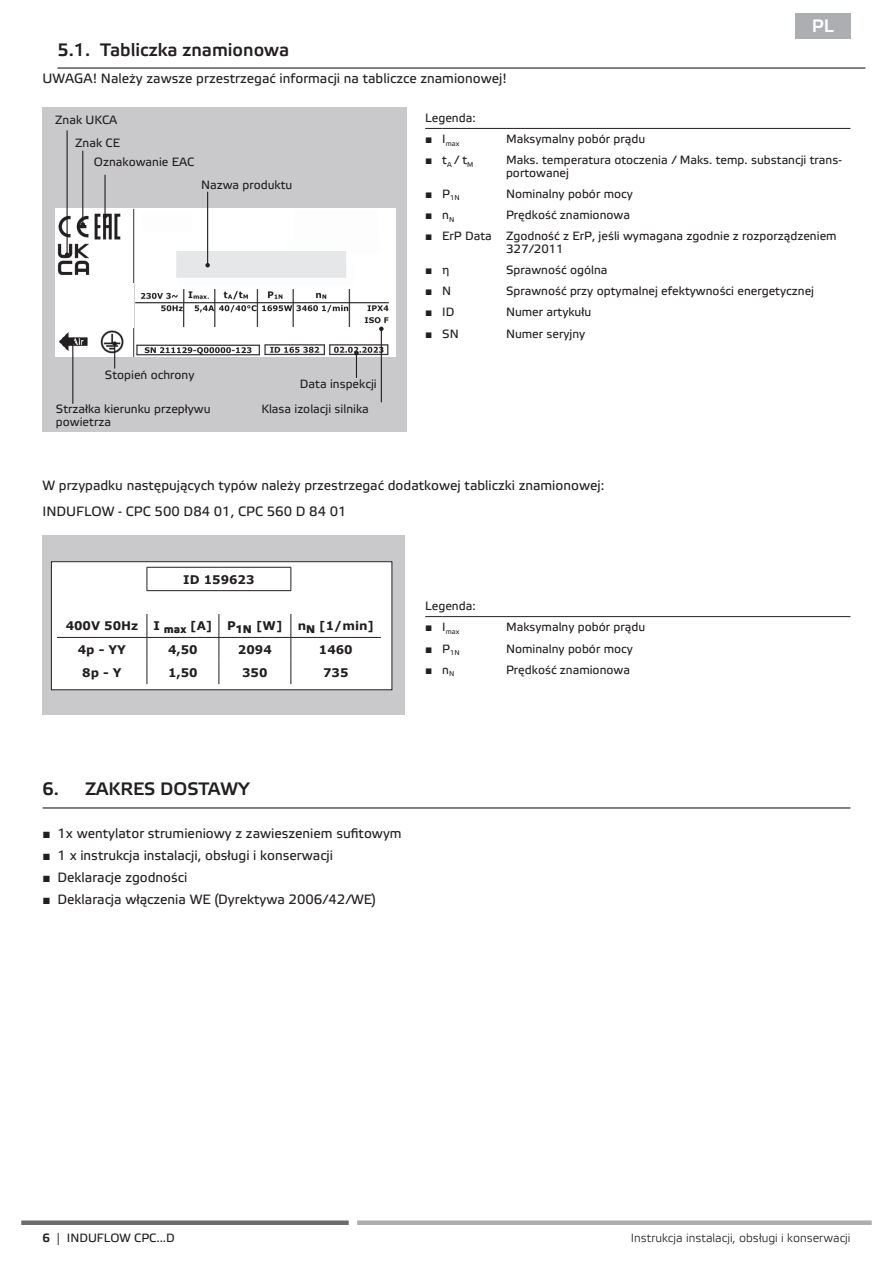
<style>
.page{position:relative;width:893px;height:1263px;background:#fff}
.page>*{position:absolute;margin:0;border:0;box-sizing:border-box;transform-origin:0 0}
.t1{font:500 18px "Etelka";color:#231f20}
.t2{font:500 18px "Etelka";color:#fff}
.t3{font:13.5px "Etelka Text";color:#231f20}
.t4{font:12px/12.8px "Etelka Text";color:#231f20}
.t5{font:300 12px "Etelka";color:#231f20}
.t6{font:12px "Arial";color:#231f20}
.t7{font:700 11.85px "Verdana";color:#231f20}
.t8{font:7.05px "Etelka Text";color:#231f20}
.s1{font-family:"Arial"}
.s2{font-family:"Etelka Text"}
.s3{font-family:"Etelka";font-weight:500}
.s4{font-family:"Etelka";font-weight:300}
</style>
<div class="page">
<div style="left:357px;top:1220px;width:515px;height:5px;background:#adaeb1"></div>
<div style="left:21px;top:1220px;width:328px;height:5px;background:#6c6c70"></div>
<div style="left:43px;top:107px;width:363px;height:325px;background:#c9c9cb"></div>
<div style="left:43px;top:536px;width:362px;height:179px;background:#c9c9cb"></div>
<img style="left:55px;top:208px;width:340px;height:149px">
<hr style="left:104px;top:175px;width:2px;height:41px;background:#231f20">
<svg style="left:103px;top:214px;width:4px;height:5px"></svg>
<hr style="left:82px;top:151px;width:1px;height:74px;background:#231f20">
<svg style="left:81px;top:222px;width:4px;height:5px"></svg>
<hr style="left:67px;top:130px;width:1px;height:125px;background:#231f20">
<svg style="left:65px;top:252px;width:4px;height:5px"></svg>
<hr style="left:72px;top:342px;width:1px;height:62px;background:#231f20">
<svg style="left:71px;top:340px;width:4px;height:5px"></svg>
<svg style="left:354px;top:351px;width:5px;height:27px"></svg>
<hr style="left:381px;top:329px;width:1px;height:73px;background:#231f20">
<svg style="left:379px;top:327px;width:5px;height:4px"></svg>
<hr style="left:207px;top:192px;width:1px;height:73px;background:#231f20">
<svg style="left:205px;top:263px;width:5px;height:4px"></svg>
<svg style="left:112px;top:341px;width:5px;height:28px"></svg>
<div style="left:56px;top:284px;width:77px;height:44px;background:#fff"></div>
<div style="left:51px;top:562px;width:341px;height:128px;background:#fff"></div>
<hr style="left:147px;top:567px;width:72px;height:1px;background:#231f20">
<svg style="left:147px;top:568px;width:1px;height:22px"></svg>
<hr style="left:219px;top:567px;width:72px;height:1px;background:#231f20">
<svg style="left:290px;top:568px;width:1px;height:22px"></svg>
<hr style="left:147px;top:590px;width:72px;height:1px;background:#231f20">
<hr style="left:219px;top:590px;width:72px;height:1px;background:#231f20">
<svg style="left:147px;top:614px;width:1px;height:70px"></svg>
<svg style="left:218px;top:614px;width:1px;height:70px"></svg>
<svg style="left:290px;top:614px;width:1px;height:70px"></svg>
<hr style="left:57px;top:637px;width:90px;height:1px;background:#231f20">
<hr style="left:147px;top:637px;width:72px;height:1px;background:#231f20">
<hr style="left:219px;top:637px;width:72px;height:1px;background:#231f20">
<hr style="left:291px;top:637px;width:90px;height:1px;background:#231f20">
<div style="left:51px;top:561px;width:341px;height:129px;border:1px solid #231f20"></div>
<div style="left:795px;top:13px;width:55px;height:25px;background:#adaeb1"></div>
<hr style="left:58px;top:67px;width:807px;height:2px;background:#231f20">
<hr style="left:43px;top:807px;width:807px;height:1px;background:#231f20">
<svg style="left:425px;top:128px;width:17px;height:1px"></svg>
<hr style="left:442px;top:128px;width:64px;height:1px;background:#231f20">
<hr style="left:506px;top:128px;width:344px;height:1px;background:#231f20">
<svg style="left:425px;top:616px;width:17px;height:1px"></svg>
<hr style="left:442px;top:616px;width:64px;height:1px;background:#231f20">
<hr style="left:506px;top:616px;width:344px;height:1px;background:#231f20">
<h1 class="t1" style="left:58px;top:39px;width:233px">5.1. Tabliczka znamionowa</h1>
<p class="t3" style="left:43px;top:71px;width:466px">UWAGA! Należy zawsze przestrzegać informacji na tabliczce znamionowej!</p>
<h1 class="t2" style="left:812px;top:16px;width:24px">PL</h1>
<p class="t4" style="left:55px;top:114px;width:64px">Znak UKCA</p>
<p class="t4" style="left:75px;top:137px;width:46px">Znak CE</p>
<p class="t4" style="left:94px;top:156px;width:102px">Oznakowanie EAC</p>
<p class="t4" style="left:201px;top:179px;width:93px">Nazwa produktu</p>
<p class="t4" style="left:105px;top:369px;width:91px">Stopień ochrony</p>
<p class="t4" style="left:300px;top:378px;width:78px">Data inspekcji</p>
<p class="t4" style="left:56px;top:403px;width:156px">Strzałka kierunku przepływu powietrza</p>
<p class="t4" style="left:261px;top:403px;width:109px">Klasa izolacji silnika</p>
<p class="t4" style="left:425px;top:112px;width:52px">Legenda:</p>
<p class="t8" style="left:425px;top:139px;width:36px"><sup>■</sup> <sup>I</sup>max</p>
<p class="t4" style="left:506px;top:133px;width:141px">Maksymalny pobór prądu</p>
<p class="t4" style="left:425px;top:154px;width:50px"><span class="s1">■</span> t<sub>A</sub> / t<sub>M</sub></p>
<p class="t4" style="left:506px;top:154px;width:337px">Maks. temperatura otoczenia / Maks. temp. substancji trans&shy;portowanej</p>
<p class="t8" style="left:425px;top:194px;width:36px"><sup>■</sup> <sup>P</sup>1N</p>
<p class="t4" style="left:506px;top:188px;width:128px">Nominalny pobór mocy</p>
<p class="t6" style="left:425px;top:207px;width:31px">■ <span class="s2">n</span><sub>N</sub></p>
<p class="t4" style="left:506px;top:209px;width:125px">Prędkość znamionowa</p>
<p class="t4" style="left:506px;top:230px;width:332px;text-indent:-81px"><span class="s1">■</span> ErP Data Zgodność z ErP, jeśli wymagana zgodnie z rozporządzeniem<br>327/2011</p>
<p class="t6" style="left:425px;top:262px;width:26px">■ <span class="s2">η</span></p>
<p class="t4" style="left:506px;top:264px;width:103px">Sprawność ogólna</p>
<p class="t6" style="left:425px;top:283px;width:28px">■ <span class="s2">N</span></p>
<p class="t4" style="left:506px;top:285px;width:310px">Sprawność przy optymalnej efektywności energetycznej</p>
<p class="t4" style="left:425px;top:306px;width:31px"><span class="s1">■</span> ID</p>
<p class="t4" style="left:506px;top:306px;width:87px">Numer artykułu</p>
<p class="t4" style="left:425px;top:327px;width:35px"><span class="s1">■</span> SN</p>
<p class="t4" style="left:506px;top:327px;width:81px">Numer seryjny</p>
<p class="t3" style="left:43px;top:478px;width:563px">W przypadku następujących typów należy przestrzegać dodatkowej tabliczki znamionowej:</p>
<p class="t3" style="left:43px;top:503px;width:222px">CPC 500 D84 01, CPC 560 D 84 01</p>
<p class="t3" style="left:43px;top:503px;width:306px">INDUFLOW - CPC 500 D84 01, CPC 560 D 84 01</p>
<p class="t7" style="left:183px;top:571px;width:73px">ID 159623</p>
<p class="t7" style="left:66px;top:618px;width:74px">400V 50Hz</p>
<p class="t7" style="left:153px;top:618px;width:131px">I <sub>max</sub> [A] P<sub>1N</sub> [W]</p>
<p class="t7" style="left:298px;top:618px;width:78px">n<sub>N</sub> [1/min]</p>
<p class="t7" style="left:78px;top:641px;width:50px">4p - YY</p>
<p class="t7" style="left:168px;top:641px;width:31px">4,50</p>
<p class="t7" style="left:238px;top:641px;width:35px">2094</p>
<p class="t7" style="left:319px;top:641px;width:35px">1460</p>
<p class="t7" style="left:82px;top:664px;width:41px">8p - Y</p>
<p class="t7" style="left:168px;top:664px;width:31px">1,50</p>
<p class="t7" style="left:242px;top:664px;width:27px">350</p>
<p class="t7" style="left:323px;top:664px;width:27px">735</p>
<p class="t4" style="left:425px;top:600px;width:52px">Legenda:</p>
<p class="t8" style="left:425px;top:627px;width:36px"><sup>■</sup> <sup>I</sup>max</p>
<p class="t4" style="left:506px;top:621px;width:141px">Maksymalny pobór prądu</p>
<p class="t8" style="left:425px;top:649px;width:36px"><sup>■</sup> <sup>P</sup>1N</p>
<p class="t4" style="left:506px;top:642px;width:128px">Nominalny pobór mocy</p>
<p class="t6" style="left:425px;top:662px;width:31px">■ <span class="s2">n</span><sub>N</sub></p>
<p class="t4" style="left:506px;top:664px;width:125px">Prędkość znamionowa</p>
<h1 class="t1" style="left:43px;top:779px;width:209px">6. ZAKRES DOSTAWY</h1>
<p class="t3" style="left:43px;top:825px;width:361px"><span class="s1">■</span> 1x wentylator strumieniowy z zawieszeniem sufitowym</p>
<p class="t3" style="left:43px;top:847px;width:292px"><span class="s1">■</span> 1 x instrukcja instalacji, obsługi i konserwacji</p>
<p class="t3" style="left:43px;top:870px;width:146px"><span class="s1">■</span> Deklaracje zgodności</p>
<p class="t3" style="left:43px;top:892px;width:335px"><span class="s1">■</span> Deklaracja włączenia WE (Dyrektywa 2006/42/WE)</p>
<p class="t4" style="left:43px;top:1232px;width:134px"><span class="s3">6</span> <span class="s4">|</span> INDUFLOW CPC...D</p>
<p class="t5" style="left:68px;top:1231px;width:52px">| CPC...D</p>
<p class="t5" style="left:631px;top:1231px;width:221px">Instrukcja instalacji, obsługi i konserwacji</p>
</div>
